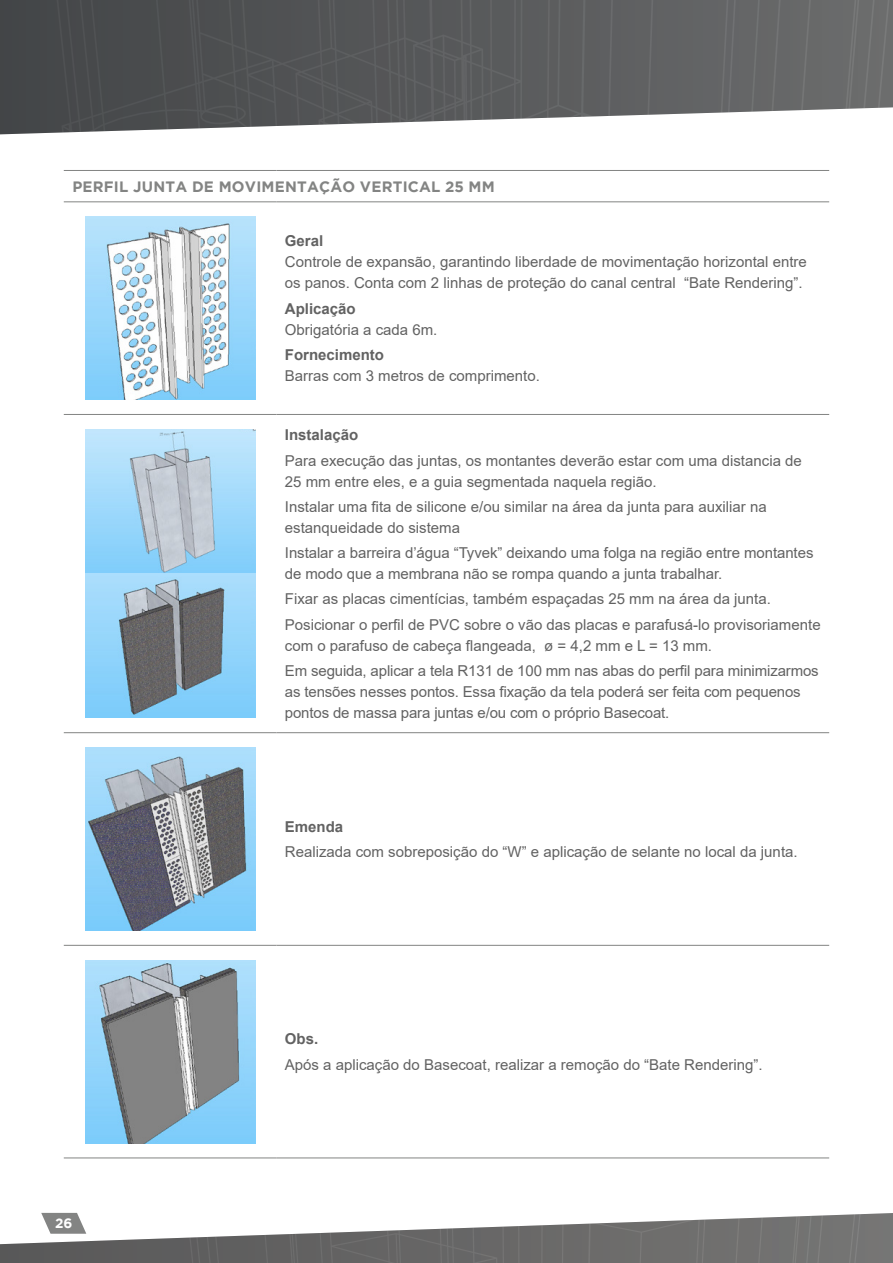
<style>
.page{position:relative;width:893px;height:1263px;background:#fff}
.page>*{position:absolute;margin:0;border:0;box-sizing:border-box;transform-origin:0 0}
.txt{font:15px/21px "Arial";color:#626262}
.txt-2{font:700 15px "Arial";color:#626262}
.subsub{font:700 15px "Gotham";letter-spacing:.015em;color:#838483}
.t1{font:700 13.5px "Gotham";color:#fff}
</style>
<div class="page">
<svg style="left:0;top:1212px;width:893px;height:51px"></svg>
<svg style="left:0;top:0;width:893px;height:135px;background:#686a6b"></svg>
<hr style="left:276px;top:201px;width:553px;height:1px;background:#838483">
<hr style="left:276px;top:414px;width:553px;height:1px;background:#838483">
<hr style="left:276px;top:732px;width:553px;height:1px;background:#838483">
<hr style="left:276px;top:945px;width:553px;height:1px;background:#838483">
<hr style="left:276px;top:1157px;width:553px;height:1px;background:#838483">
<hr style="left:64px;top:170px;width:212px;height:1px;background:#838483">
<hr style="left:276px;top:170px;width:553px;height:1px;background:#838483">
<hr style="left:64px;top:201px;width:212px;height:1px;background:#838483">
<hr style="left:64px;top:414px;width:212px;height:1px;background:#838483">
<hr style="left:64px;top:732px;width:212px;height:1px;background:#838483">
<hr style="left:64px;top:945px;width:212px;height:1px;background:#838483">
<hr style="left:64px;top:1157px;width:212px;height:1px;background:#838483">
<img style="left:85px;top:217px;width:170px;height:183px">
<img style="left:85px;top:747px;width:170px;height:183px">
<img style="left:85px;top:960px;width:170px;height:183px">
<img style="left:85px;top:429px;width:170px;height:289px">
<p class="subsub" style="left:72px;top:178px;width:424px">PERFIL JUNTA DE MOVIMENTAÇÃO VERTICAL 25 MM</p>
<p class="txt-2" style="left:285px;top:230px;width:40px">Geral</p>
<p class="txt" style="left:285px;top:251px;width:523px">Controle de expansão, garantindo liberdade de movimentação horizontal entre os panos. Conta com 2 linhas de proteção do canal central “Bate Rendering”.</p>
<p class="txt-2" style="left:285px;top:298px;width:72px">Aplicação</p>
<p class="txt" style="left:285px;top:319px;width:154px">Obrigatória a cada 6m.</p>
<p class="txt-2" style="left:285px;top:344px;width:101px">Fornecimento</p>
<p class="txt" style="left:285px;top:365px;width:257px">Barras com 3 metros de comprimento.</p>
<p class="txt-2" style="left:285px;top:424px;width:75px">Instalação</p>
<p class="txt" style="left:285px;top:450px;width:518px">Para execução das juntas, os montantes deverão estar com uma distancia de<br>25 mm entre eles, e a guia segmentada naquela região.</p>
<p class="txt" style="left:285px;top:496px;width:483px">Instalar uma fita de silicone e/ou similar na área da junta para auxiliar na estanqueidade do sistema</p>
<p class="txt" style="left:285px;top:542px;width:530px">Instalar a barreira d’água “Tyvek” deixando uma folga na região entre montantes de modo que a membrana não se rompa quando a junta trabalhar.</p>
<p class="txt" style="left:285px;top:588px;width:488px">Fixar as placas cimentícias, também espaçadas 25 mm na área da junta.</p>
<p class="txt" style="left:285px;top:614px;width:537px">Posicionar o perfil de PVC sobre o vão das placas e parafusá-lo provisoriamente com o parafuso de cabeça flangeada, ø = 4,2 mm e L = 13 mm.</p>
<p class="txt" style="left:285px;top:660px;width:535px">Em seguida, aplicar a tela R131 de 100 mm nas abas do perfil para minimizarmos as tensões nesses pontos. Essa fixação da tela poderá ser feita com pequenos pontos de massa para juntas e/ou com o próprio Basecoat.</p>
<p class="txt-2" style="left:285px;top:816px;width:60px">Emenda</p>
<p class="txt" style="left:285px;top:841px;width:514px">Realizada com sobreposição do “W” e aplicação de selante no local da junta.</p>
<p class="t1" style="left:55px;top:1215px;width:19px">26</p>
<p class="txt-2" style="left:285px;top:1028px;width:35px">Obs.</p>
<p class="txt" style="left:285px;top:1054px;width:479px">Após a aplicação do Basecoat, realizar a remoção do “Bate Rendering”.</p>
</div>
